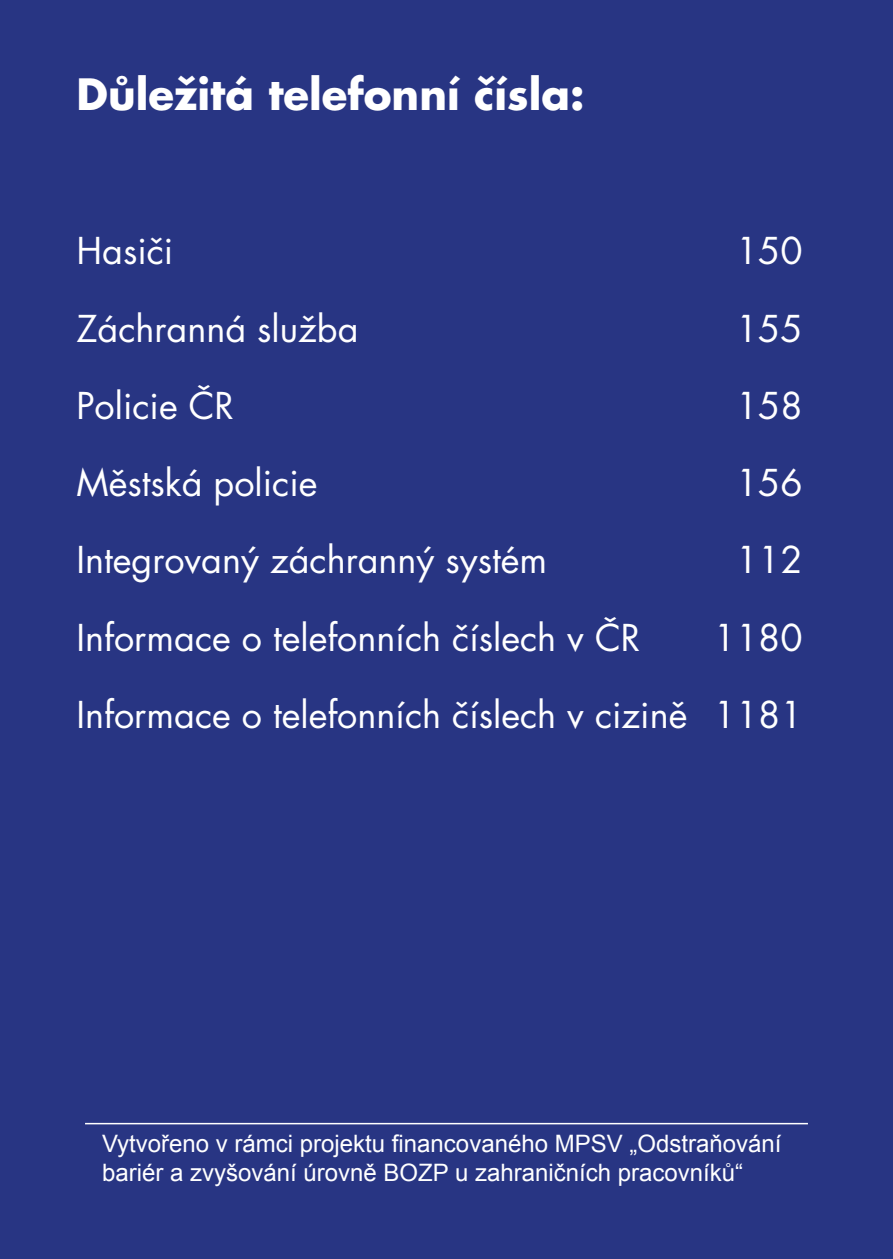
<style>
.page{position:relative;width:893px;height:1259px;background:#283583}
.page>*{position:absolute;margin:0;border:0;box-sizing:border-box;transform-origin:0 0}
.t1{font:700 42px "Futura CE";color:#fff}
.t2{font:36px/77.1px "Futura CE";color:#fff;text-align:right}
.t3{font:24px/28.8px "Arial";color:#fff}
</style>
<div class="page">
<hr style="left:85px;top:1123px;width:723px;height:1px;background:#fff">
<p class="t1" style="left:77px;top:68px;width:509px">Důležitá telefonní čísla:</p>
<p class="t2" style="left:77px;top:214px;width:98px">Hasiči</p>
<p class="t2" style="left:736px;top:214px;width:68px">150</p>
<p class="t2" style="left:77px;top:291px;width:283px">Záchranná služba</p>
<p class="t2" style="left:736px;top:291px;width:68px">155</p>
<p class="t2" style="left:77px;top:368px;width:159px">Policie ČR</p>
<p class="t2" style="left:736px;top:368px;width:68px">158</p>
<p class="t2" style="left:77px;top:445px;width:242px">Městská policie</p>
<p class="t2" style="left:736px;top:445px;width:68px">156</p>
<p class="t2" style="left:77px;top:523px;width:472px">Integrovaný záchranný systém</p>
<p class="t2" style="left:736px;top:523px;width:68px">112</p>
<p class="t2" style="left:77px;top:600px;width:565px">Informace o telefonních číslech v ČR</p>
<p class="t2" style="left:77px;top:600px;width:728px">1180<br>Informace o telefonních číslech v cizině 1181</p>
<p class="t3" style="left:102px;top:1129px;width:681px">Vytvořeno v rámci projektu financovaného MPSV „Odstraňování bariér a zvyšování úrovně BOZP u zahraničních pracovníků“</p>
</div>
